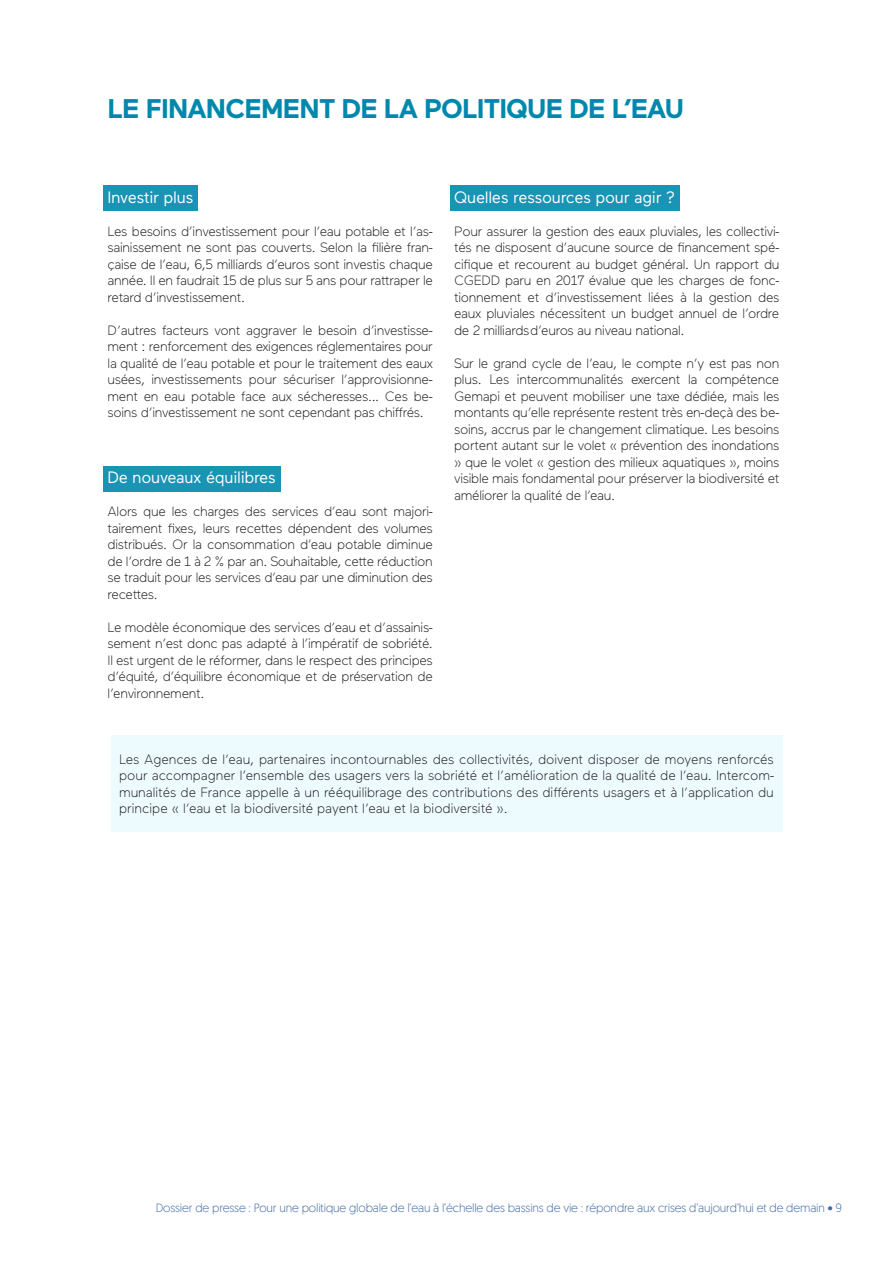
<style>
.page{position:relative;width:893px;height:1263px;background:#fff}
.page>*{position:absolute;margin:0;border:0;box-sizing:border-box;transform-origin:0 0}
.niveau_1{font:700 27px "Maax";letter-spacing:-.03em;color:#0088ac}
.niveau_3{font:16.5px "Maax";letter-spacing:-.02em;color:#fff}
.Paragraphe{font:300 13.5px/16.5px "Maax";letter-spacing:-.02em;color:#231f20;text-align:justify}
.t1{font:300 12px "Geomanist";letter-spacing:-.01em;color:#416ca6}
</style>
<div class="page">
<div style="left:103px;top:186px;width:95px;height:25px;background:#1a94b4"></div>
<div style="left:103px;top:466px;width:178px;height:25px;background:#1a94b4"></div>
<div style="left:450px;top:186px;width:230px;height:25px;background:#1a94b4"></div>
<div style="left:111px;top:736px;width:671px;height:96px;background:#edfbff"></div>
<p class="niveau_1" style="left:108px;top:91px;width:578px">LE FINANCEMENT DE LA POLITIQUE DE L’EAU</p>
<p class="niveau_3" style="left:108px;top:186px;width:88px">Investir plus</p>
<p class="Paragraphe" style="left:108px;top:222px;width:327px">Les besoins d’investissement pour l’eau potable et l’as&shy;sainissement ne sont pas couverts. Selon la filière fran&shy;çaise de l’eau, 6,5 milliards d’euros sont investis chaque année. Il en faudrait 15 de plus sur 5 ans pour rattraper le retard d’investissement.</p>
<p class="Paragraphe" style="left:108px;top:321px;width:327px">D’autres facteurs vont aggraver le besoin d’investisse&shy;ment : renforcement des exigences réglementaires pour la qualité de l’eau potable et pour le traitement des eaux usées, investissements pour sécuriser l’approvisionne&shy;ment en eau potable face aux sécheresses... Ces be&shy;soins d’investissement ne sont cependant pas chiffrés.</p>
<p class="niveau_3" style="left:108px;top:467px;width:170px">De nouveaux équilibres</p>
<p class="Paragraphe" style="left:108px;top:503px;width:327px">Alors que les charges des services d’eau sont majori&shy;tairement fixes, leurs recettes dépendent des volumes distribués. Or la consommation d’eau potable diminue de l’ordre de 1 à 2 % par an. Souhaitable, cette réduction se traduit pour les services d’eau par une diminution des recettes.</p>
<p class="Paragraphe" style="left:108px;top:618px;width:327px">Le modèle économique des services d’eau et d’assainis&shy;sement n’est donc pas adapté à l’impératif de sobriété.<br>Il est urgent de le réformer, dans le respect des principes d’équité, d’équilibre économique et de préservation de l’environnement.</p>
<p class="niveau_3" style="left:454px;top:186px;width:222px">Quelles ressources pour agir ?</p>
<p class="Paragraphe" style="left:454px;top:222px;width:327px">Pour assurer la gestion des eaux pluviales, les collectivi&shy;tés ne disposent d’aucune source de financement spé&shy;cifique et recourent au budget général. Un rapport du CGEDD paru en 2017 évalue que les charges de fonc&shy;tionnement et d’investissement liées à la gestion des eaux pluviales nécessitent un budget annuel de l’ordre de 2 milliards d’euros au niveau national.</p>
<p class="Paragraphe" style="left:454px;top:354px;width:327px">Sur le grand cycle de l’eau, le compte n’y est pas non plus. Les intercommunalités exercent la compétence Gemapi et peuvent mobiliser une taxe dédiée, mais les montants qu’elle représente restent très en-deçà des be&shy;soins, accrus par le changement climatique. Les besoins portent autant sur le volet « prévention des inondations » que le volet « gestion des milieux aquatiques », moins visible mais fondamental pour préserver la biodiversité et améliorer la qualité de l’eau.</p>
<p class="Paragraphe" style="left:119px;top:750px;width:656px">Les Agences de l’eau, partenaires incontournables des collectivités, doivent disposer de moyens renforcés pour accompagner l’ensemble des usagers vers la sobriété et l’amélioration de la qualité de l’eau. Intercom&shy;munalités de France appelle à un rééquilibrage des contributions des différents usagers et à l’application du principe « l’eau et la biodiversité payent l’eau et la biodiversité ».</p>
<p class="t1" style="left:156px;top:1200px;width:687px">Dossier de presse : Pour une politique globale de l’eau à l’échelle des bassins de vie : répondre aux crises d’aujourd’hui et de demain • 9</p>
</div>
